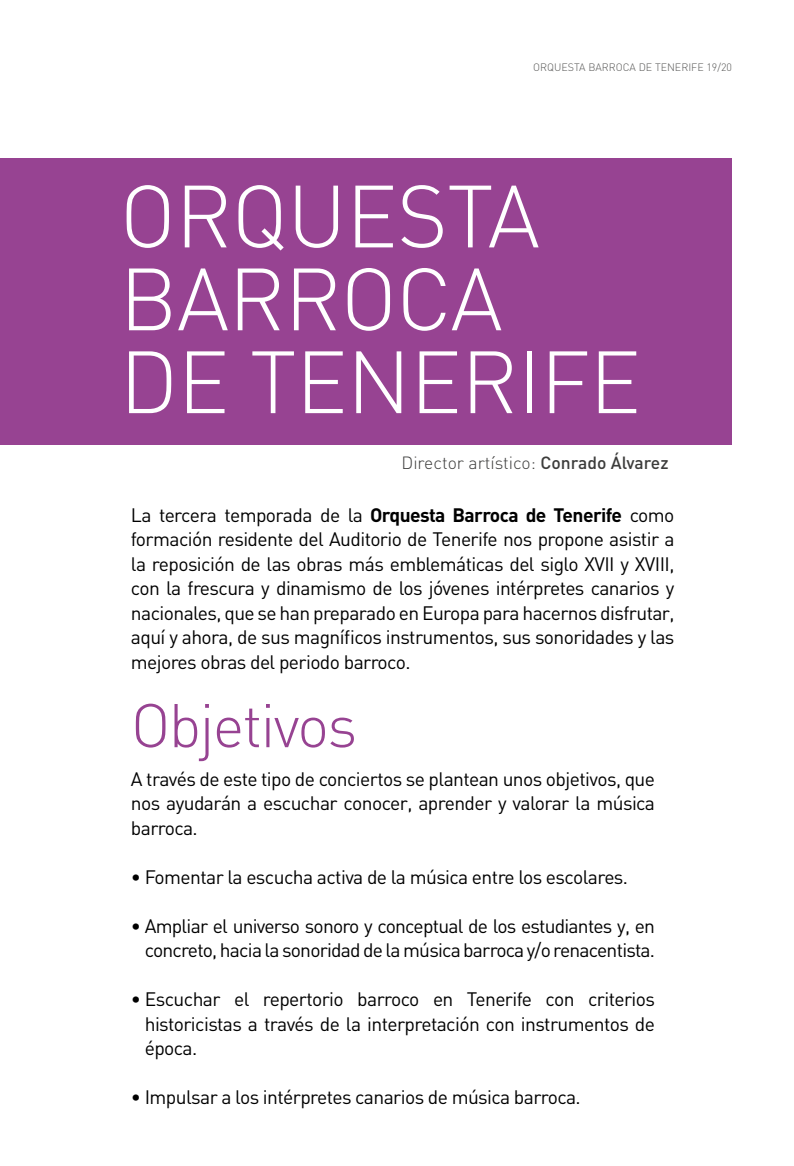
<style>
.page{position:relative;width:794px;height:1166px;background:#fff}
.page>*{position:absolute;margin:0;border:0;box-sizing:border-box;transform-origin:0 0}
.t1{font:300 86.8px/82.8px "DIN Pro";letter-spacing:-.01em;color:#fff}
.t2{font:300 60.73px "DIN Pro";letter-spacing:-.03em;color:#974392}
.t3{font:19.25px/24.5px "DIN";letter-spacing:-.03em;color:#000;text-align:justify}
.t4{font:300 17.5px "DIN Pro";color:#3c3c3b}
.t5{font:300 10.67px "DIN Pro";color:#575756}
.s1{font-weight:500}
.s2{font-weight:700}
</style>
<div class="page">
<div style="left:0;top:159px;width:732px;height:286px;background:#974392"></div>
<p class="t5" style="left:533px;top:60px;width:200px">ORQUESTA BARROCA DE TENERIFE 19/20</p>
<h1 class="t1" style="left:119px;top:171px;width:523px">ORQUESTA<br>BARROCA<br>DE TENERIFE</h1>
<p class="t4" style="left:401px;top:450px;width:269px">Director artístico: <span class="s1">Conrado Álvarez</span></p>
<p class="t3" style="left:131px;top:502px;width:545px">La tercera temporada de la <span class="s2">Orquesta Barroca de Tenerife</span> como formación residente del Auditorio de Tenerife nos propone asistir a la reposición de las obras más emblemáticas del siglo XVII y XVIII, con la frescura y dinamismo de los jóvenes intérpretes canarios y nacionales, que se han preparado en Europa para hacernos disfrutar, aquí y ahora, de sus magníficos instrumentos, sus sonoridades y las mejores obras del periodo barroco.</p>
<h2 class="t2" style="left:131px;top:684px;width:228px">Objetivos</h2>
<p class="t3" style="left:131px;top:766px;width:525px">A través de este tipo de conciertos se plantean unos objetivos, que nos ayudarán a escuchar conocer, aprender y valorar la música barroca.</p>
<p class="t3" style="left:131px;top:864px;width:499px">• Fomentar la escucha activa de la música entre los escolares.</p>
<p class="t3" style="left:131px;top:913px;width:525px;text-align:right">• Ampliar el universo sonoro y conceptual de los estudiantes y, en concreto, hacia la sonoridad de la música barroca y/o renacentista.</p>
<p class="t3" style="left:145px;top:986px;width:512px;text-indent:-14px">• Escuchar el repertorio barroco en Tenerife con criterios historicistas a través de la interpretación con instrumentos de época.</p>
<p class="t3" style="left:131px;top:1084px;width:451px">• Impulsar a los intérpretes canarios de música barroca.</p>
</div>
